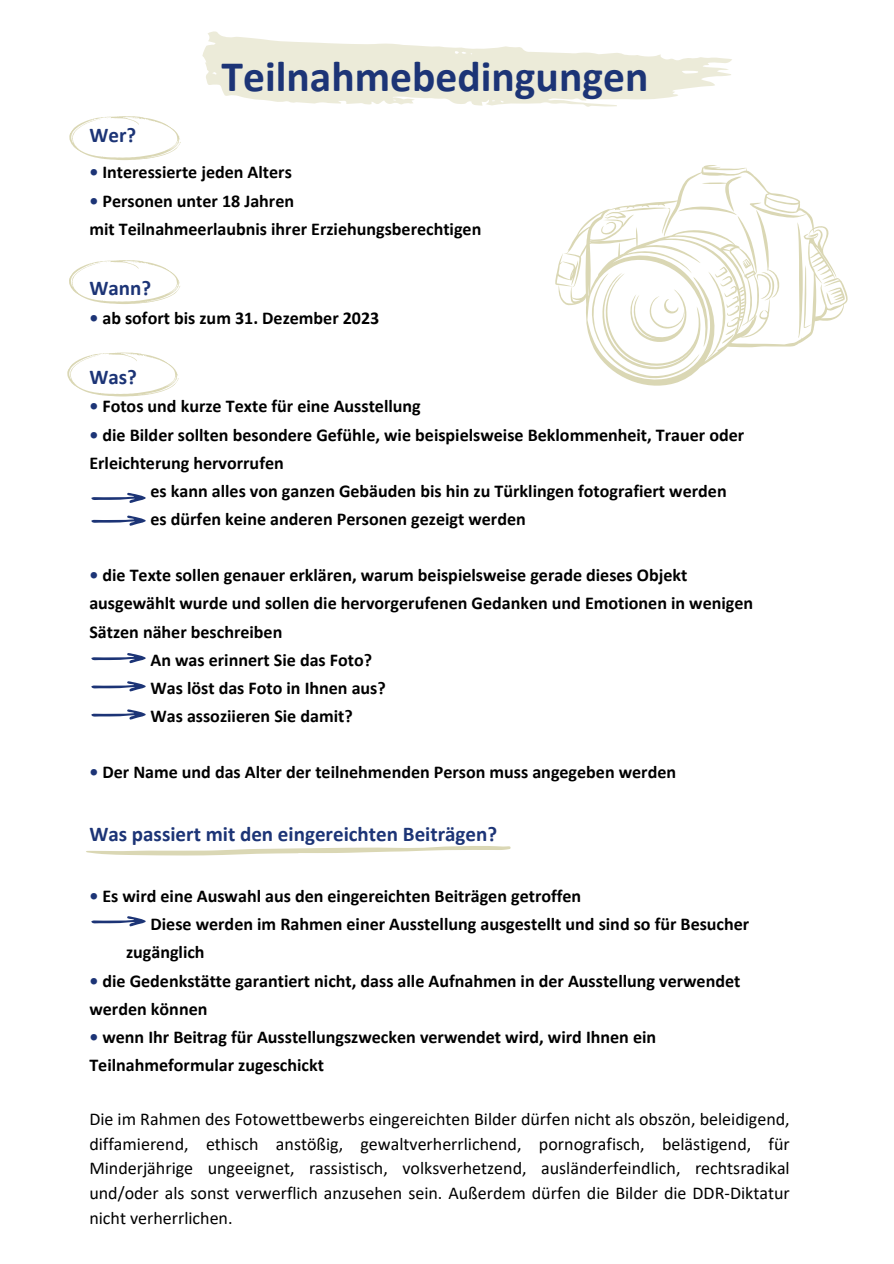
<style>
.page{position:relative;width:894px;height:1264px;background:#fff}
.page>*{position:absolute;margin:0;border:0;box-sizing:border-box;transform-origin:0 0}
.t1{font:700 43.5px "Calibri";color:#1c3476}
.t2{font:700 21px "Calibri";color:#1c3476}
.t3{font:700 18px/28.2px "Calibri";color:#000}
.t4{font:18px/24.8px "Calibri";color:#000;text-align:justify}
.s1{color:#1c3476}
</style>
<div class="page">
<svg style="left:202px;top:31px;width:530px;height:76px"></svg>
<svg style="left:69px;top:116px;width:112px;height:44px"></svg>
<svg style="left:555px;top:165px;width:293px;height:221px"></svg>
<svg style="left:86px;top:846px;width:424px;height:9px"></svg>
<svg style="left:67px;top:260px;width:113px;height:137px"></svg>
<svg style="left:91px;top:515px;width:55px;height:11px"></svg>
<svg style="left:91px;top:492px;width:55px;height:11px"></svg>
<svg style="left:91px;top:653px;width:55px;height:11px"></svg>
<svg style="left:91px;top:681px;width:55px;height:11px"></svg>
<svg style="left:91px;top:709px;width:55px;height:11px"></svg>
<svg style="left:91px;top:916px;width:55px;height:11px"></svg>
<p class="t2" style="left:89px;top:126px;width:48px">Wer?</p>
<p class="t1" style="left:221px;top:58px;width:428px">Teilnahmebedingungen</p>
<p class="t3" style="left:89px;top:160px;width:204px"><span class="s1">•</span> Interessierte jeden Alters</p>
<p class="t3" style="left:89px;top:188px;width:206px"><span class="s1">•</span> Personen unter 18 Jahren</p>
<p class="t3" style="left:89px;top:216px;width:393px">mit Teilnahmeerlaubnis ihrer Erziehungsberechtigen</p>
<p class="t2" style="left:89px;top:280px;width:63px">Wann?</p>
<p class="t3" style="left:89px;top:305px;width:291px"><span class="s1">•</span> ab sofort bis zum 31. Dezember 2023</p>
<p class="t2" style="left:89px;top:368px;width:49px">Was?</p>
<p class="t3" style="left:89px;top:394px;width:333px"><span class="s1">•</span> Fotos und kurze Texte für eine Ausstellung</p>
<p class="t3" style="left:89px;top:422px;width:656px"><span class="s1">•</span> die Bilder sollten besondere Gefühle, wie beispielsweise Beklommenheit, Trauer oder</p>
<p class="t3" style="left:89px;top:450px;width:196px">Erleichterung hervorrufen</p>
<p class="t3" style="left:150px;top:478px;width:577px">es kann alles von ganzen Gebäuden bis hin zu Türklingen fotografiert werden</p>
<p class="t3" style="left:150px;top:506px;width:376px">es dürfen keine anderen Personen gezeigt werden</p>
<p class="t3" style="left:89px;top:562px;width:665px"><span class="s1">•</span> die Texte sollen genauer erklären, warum beispielsweise gerade dieses Objekt ausgewählt wurde und sollen die hervorgerufenen Gedanken und Emotionen in wenigen<br>Sätzen näher beschreiben</p>
<p class="t3" style="left:150px;top:647px;width:223px">An was erinnert Sie das Foto?</p>
<p class="t3" style="left:150px;top:675px;width:237px">Was löst das Foto in Ihnen aus?</p>
<p class="t3" style="left:150px;top:703px;width:204px">Was assoziieren Sie damit?</p>
<p class="t3" style="left:89px;top:759px;width:588px"><span class="s1">•</span> Der Name und das Alter der teilnehmenden Person muss angegeben werden</p>
<p class="t2" style="left:89px;top:825px;width:409px">Was passiert mit den eingereichten Beiträgen?</p>
<p class="t3" style="left:89px;top:883px;width:493px"><span class="s1">•</span> Es wird eine Auswahl aus den eingereichten Beiträgen getroffen</p>
<p class="t3" style="left:150px;top:911px;width:600px">Diese werden im Rahmen einer Ausstellung ausgestellt und sind so für Besucher</p>
<p class="t3" style="left:126px;top:939px;width:80px">zugänglich</p>
<p class="t3" style="left:89px;top:967px;width:652px"><span class="s1">•</span> die Gedenkstätte garantiert nicht, dass alle Aufnahmen in der Ausstellung verwendet</p>
<p class="t3" style="left:89px;top:996px;width:120px">werden können</p>
<p class="t3" style="left:89px;top:1024px;width:568px"><span class="s1">•</span> wenn Ihr Beitrag für Ausstellungszwecken verwendet wird, wird Ihnen ein</p>
<p class="t3" style="left:89px;top:1052px;width:236px">Teilnahmeformular zugeschickt</p>
<p class="t4" style="left:89px;top:1108px;width:701px">Die im Rahmen des Fotowettbewerbs eingereichten Bilder dürfen nicht als obszön, beleidigend, diffamierend, ethisch anstößig, gewaltverherrlichend, pornografisch, belästigend, für Minderjährige ungeeignet, rassistisch, volksverhetzend, ausländerfeindlich, rechtsradikal und/oder als sonst verwerflich anzusehen sein. Außerdem dürfen die Bilder die DDR-Diktatur nicht verherrlichen.</p>
</div>
